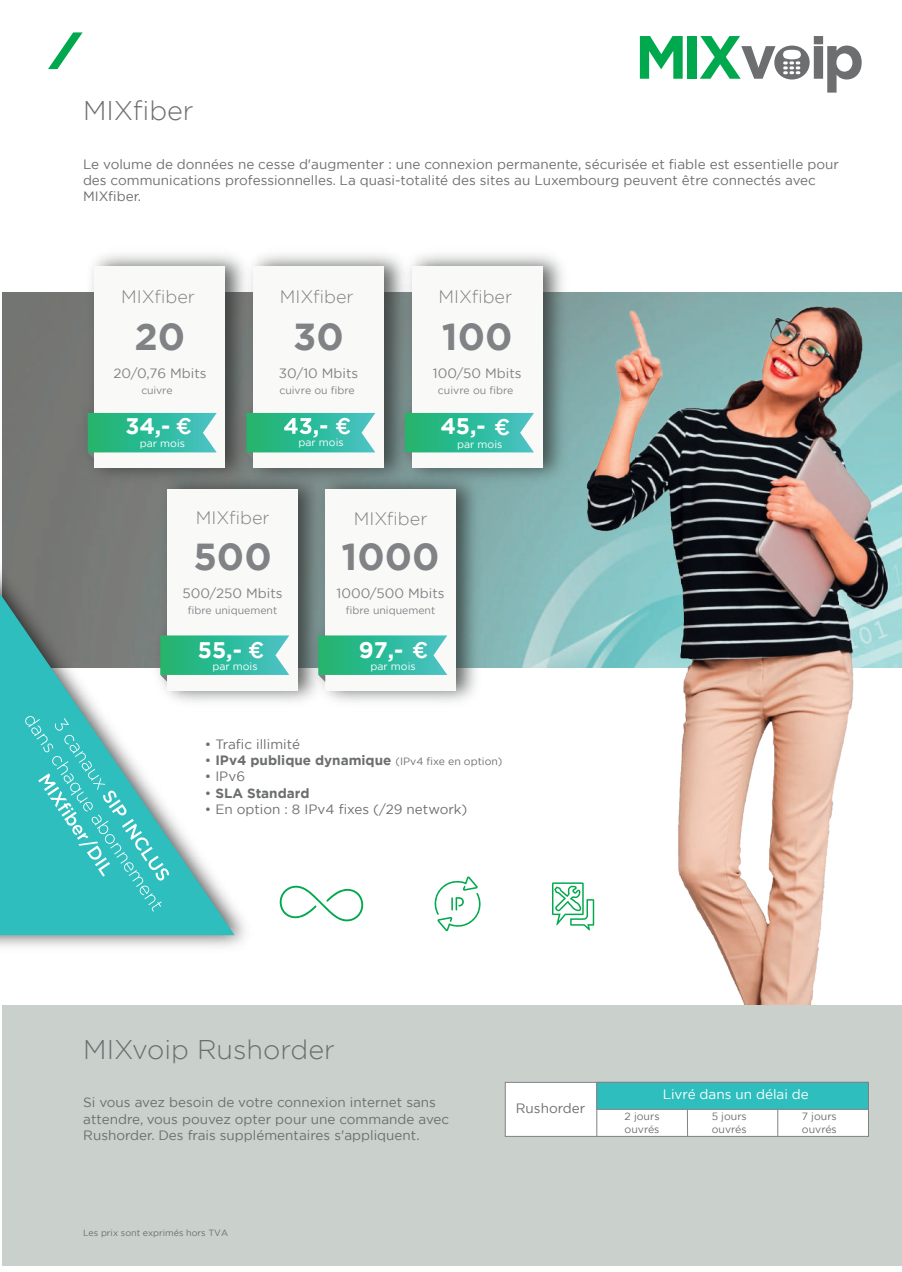
<style>
.page{position:relative;width:902px;height:1272px;background:#fff}
.page>*{position:absolute;margin:0;border:0;box-sizing:border-box;transform-origin:0 0}
.t1{font:700 37.5px "Gotham";color:#808285}
.t2{font:300 27px "Gotham";color:#6c6e70}
.t3{font:700 22.5px "Gotham";color:#fff}
.t4{font:500 22.5px "Gotham";color:#fff}
.t5{font:300 18px "Gotham";color:#808285}
.t6{font:13.5px/16.2px "Gotham";color:#6c6e70}
.t7{font:13.5px "Gotham";color:#808285}
.t8{font:700 13.5px "Gotham";color:#6c6e70}
.t9{font:13.5px "Gotham";color:#fff}
.t10{font:10.5px "Gotham";color:#808285}
.t11{font:10.5px/12.6px "Gotham";color:#6c6e70}
.t12{font:10.5px "Gotham";color:#fff}
.t13{font:9px "Gotham";color:#6c6e70}
.s1{font-weight:500}
.s2{font-weight:400}
.s3{font-weight:400;font-size:10.5px}
</style>
<div class="page">
<img style="left:73px;top:254px;width:159px;height:215px">
<img style="left:88px;top:452px;width:7px;height:8px">
<div style="left:95px;top:266px;width:130px;height:201px;background:#f9faf8"></div>
<svg style="left:88px;top:413px;width:129px;height:39px;background:#3abd9b"></svg>
<img style="left:232px;top:254px;width:159px;height:212px">
<div style="left:253px;top:266px;width:131px;height:201px;background:#f9faf8"></div>
<svg style="left:246px;top:413px;width:129px;height:46px"></svg>
<img style="left:391px;top:254px;width:54px;height:212px">
<div style="left:412px;top:266px;width:130px;height:201px;background:#f9faf8"></div>
<svg style="left:405px;top:413px;width:40px;height:46px;background:#41bb87"></svg>
<img style="left:146px;top:466px;width:158px;height:236px">
<div style="left:167px;top:489px;width:131px;height:201px;background:#f9faf8"></div>
<svg style="left:262px;top:635px;width:27px;height:40px"></svg>
<img style="left:304px;top:466px;width:141px;height:236px">
<div style="left:325px;top:489px;width:131px;height:201px;background:#f9faf8"></div>
<svg style="left:318px;top:635px;width:127px;height:47px"></svg>
<img style="left:445px;top:254px;width:456px;height:750px">
<div style="left:3px;top:1004px;width:898px;height:261px;background:#cad1cd"></div>
<svg style="left:639px;top:36px;width:43px;height:43px"></svg>
<div style="left:686px;top:36px;width:10px;height:43px;background:#00a94d"></div>
<svg style="left:700px;top:36px;width:161px;height:57px"></svg>
<svg style="left:48px;top:32px;width:35px;height:37px"></svg>
<svg style="left:505px;top:1081px;width:363px;height:55px;background:#f8f8f8"></svg>
<div style="left:596px;top:1082px;width:272px;height:27px;background:#2ebebe;border:1px solid #808285"></div>
<img style="left:0;top:469px;width:262px;height:478px">
<svg style="left:0;top:492px;width:235px;height:443px"></svg>
<svg style="left:25px;top:716px;width:144px;height:195px;background:#5ec9ca"></svg>
<svg style="left:552px;top:882px;width:42px;height:48px"></svg>
<svg style="left:280px;top:885px;width:83px;height:36px"></svg>
<svg style="left:434px;top:876px;width:49px;height:55px"></svg>
<h2 class="t2" style="left:83px;top:93px;width:112px">MIXfiber</h2>
<p class="t6" style="left:83px;top:156px;width:757px">Le volume de données ne cesse d'augmenter : une connexion permanente, sécurisée et fiable est essentielle pour des communications professionnelles. La quasi-totalité des sites au Luxembourg peuvent être connectés avec<br>MIXfiber.</p>
<h3 class="t5" style="left:121px;top:285px;width:75px">MIXfiber</h3>
<h3 class="t5" style="left:280px;top:285px;width:75px">MIXfiber</h3>
<h3 class="t5" style="left:438px;top:285px;width:75px">MIXfiber</h3>
<h1 class="t1" style="left:135px;top:311px;width:52px">20</h1>
<p class="t7" style="left:113px;top:365px;width:95px">20/0,76 Mbits</p>
<p class="t10" style="left:141px;top:383px;width:33px">cuivre</p>
<h1 class="t1" style="left:293px;top:311px;width:52px">30</h1>
<p class="t7" style="left:279px;top:365px;width:81px">30/10 Mbits</p>
<p class="t10" style="left:279px;top:383px;width:77px">cuivre ou fibre</p>
<h1 class="t1" style="left:442px;top:311px;width:72px">100</h1>
<p class="t7" style="left:433px;top:365px;width:90px">100/50 Mbits</p>
<p class="t10" style="left:438px;top:383px;width:77px">cuivre ou fibre</p>
<h3 class="t3" style="left:125px;top:411px;width:68px">34,- <span class="s1">€</span></h3>
<p class="t12" style="left:140px;top:436px;width:47px">par mois</p>
<h3 class="t4" style="left:335px;top:411px;width:18px">€</h3>
<p class="t12" style="left:298px;top:436px;width:47px">par mois</p>
<h3 class="t3" style="left:440px;top:411px;width:71px">45,- <span class="s1">€</span></h3>
<p class="t12" style="left:457px;top:437px;width:47px">par mois</p>
<h3 class="t5" style="left:196px;top:506px;width:75px">MIXfiber</h3>
<h3 class="t5" style="left:354px;top:507px;width:75px">MIXfiber</h3>
<h1 class="t1" style="left:193px;top:532px;width:80px">500</h1>
<p class="t7" style="left:182px;top:585px;width:102px">500/250 Mbits</p>
<h1 class="t1" style="left:341px;top:532px;width:99px">1000</h1>
<p class="t7" style="left:336px;top:585px;width:109px">1000/500 Mbits</p>
<p class="t10" style="left:188px;top:604px;width:91px">fibre uniquement</p>
<p class="t10" style="left:346px;top:604px;width:91px">fibre uniquement</p>
<h3 class="t3" style="left:198px;top:634px;width:68px">55,- <span class="s1">€</span></h3>
<p class="t12" style="left:212px;top:659px;width:47px">par mois</p>
<h3 class="t3" style="left:359px;top:634px;width:71px">97,- <span class="s1">€</span></h3>
<p class="t12" style="left:370px;top:659px;width:47px">par mois</p>
<p class="t6" style="left:205px;top:735px;width:97px">• Trafic illimité</p>
<p class="t8" style="left:205px;top:751px;width:299px"><span class="s2">•</span> IPv4 publique dynamique <span class="s3">(IPv4 fixe en option)</span></p>
<p class="t6" style="left:205px;top:768px;width:42px">• IPv6</p>
<p class="t8" style="left:205px;top:783px;width:106px"><span class="s2">•</span> SLA Standard</p>
<p class="t6" style="left:205px;top:800px;width:264px">• En option : 8 IPv4 fixes (/29 network)</p>
<h2 class="t2" style="left:83px;top:1031px;width:253px">MIXvoip Rushorder</h2>
<p class="t6" style="left:83px;top:1094px;width:367px">Si vous avez besoin de votre connexion internet sans attendre, vous pouvez opter pour une commande avec<br>Rushorder. Des frais supplémentaires s'appliquent.</p>
<p class="t13" style="left:83px;top:1226px;width:147px">Les prix sont exprimés hors TVA</p>
<p class="t6" style="left:516px;top:1099px;width:71px">Rushorder</p>
<p class="t9" style="left:662px;top:1085px;width:148px">Livré dans un délai de</p>
<p class="t11" style="left:624px;top:1110px;width:36px">2 jours ouvrés</p>
<p class="t11" style="left:711px;top:1109px;width:37px">5 jours ouvrés</p>
<p class="t11" style="left:801px;top:1110px;width:36px">7 jours ouvrés</p>
</div>
